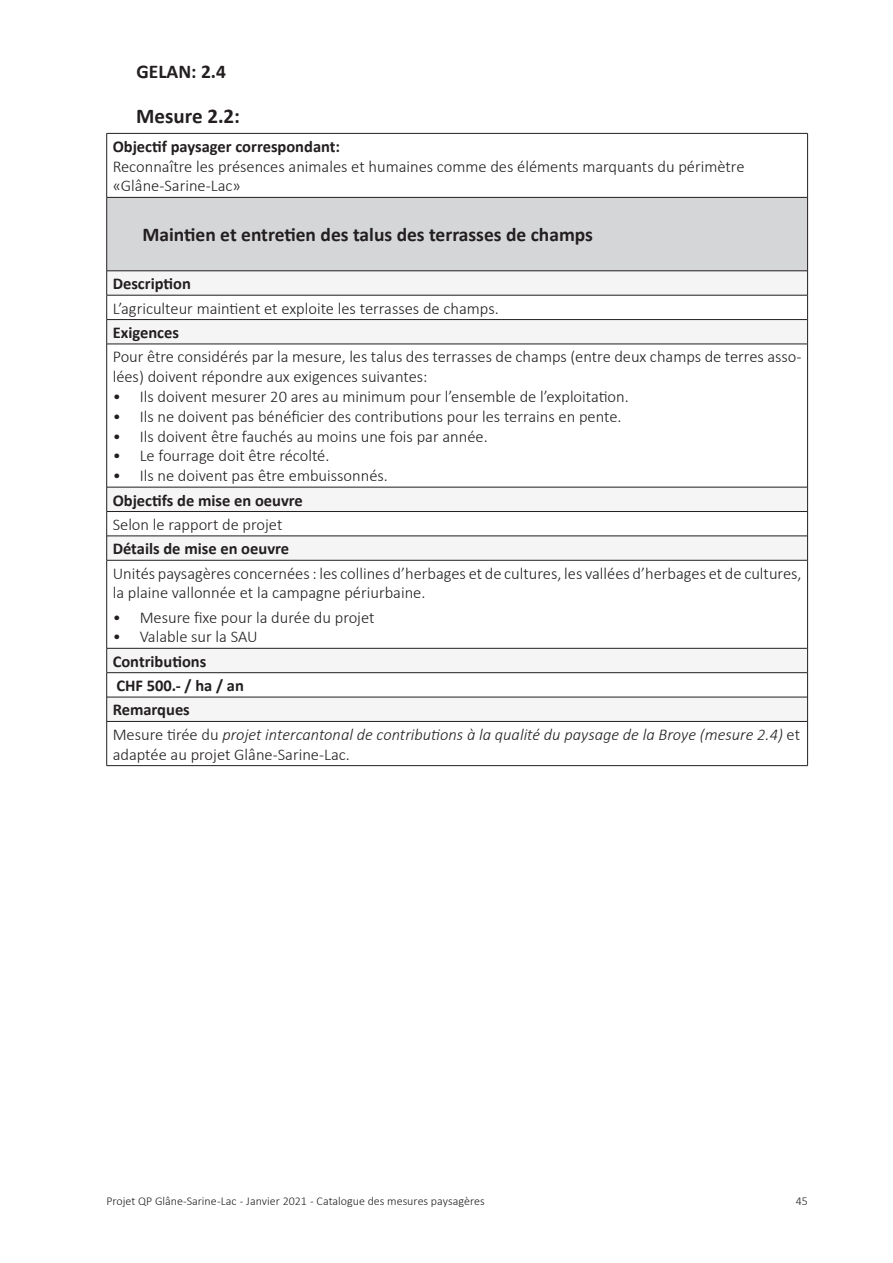
<style>
.page{position:relative;width:893px;height:1263px;background:#fff}
.page>*{position:absolute;margin:0;border:0;box-sizing:border-box;transform-origin:0 0}
.Mesure_Titre_numérot{font:700 21px "Calibri";color:#231f20}
.Mesure_Titre{font:700 19.5px "Calibri";color:#231f20}
.Mesure_Texte{font:700 19.5px "Calibri";color:#231f20}
.Mesure_Texte-2{font:300 16.5px/19.8px "Calibri";color:#231f20}
.Mesure_Sous_titre{font:italic 300 16.5px/19.8px "Calibri";color:#231f20}
.Mesure_Sous_titre-2{font:700 16.5px "Calibri";color:#231f20}
.Mesure_Texte-3{font:700 16.5px "Calibri";color:#231f20}
.Mesure_Sous_titre-3{font:300 16.5px "Calibri";color:#231f20}
.t1{font:300 12px "Calibri";color:#231f20}
.s1{font-style:normal}
</style>
<div class="page">
<div style="left:107px;top:197px;width:701px;height:74px;background:#d5d6d8"></div>
<div style="left:107px;top:271px;width:701px;height:24px;background:#f5f5f6"></div>
<svg style="left:107px;top:320px;width:700px;height:401px"></svg>
<hr style="left:107px;top:295px;width:701px;height:1px;background:#231f20">
<hr style="left:107px;top:270px;width:700px;height:1px;background:#231f20">
<hr style="left:107px;top:197px;width:700px;height:1px;background:#231f20">
<hr style="left:107px;top:319px;width:700px;height:1px;background:#231f20">
<hr style="left:107px;top:344px;width:701px;height:1px;background:#231f20">
<hr style="left:107px;top:487px;width:700px;height:1px;background:#231f20">
<hr style="left:107px;top:511px;width:701px;height:1px;background:#231f20">
<hr style="left:107px;top:535px;width:700px;height:1px;background:#231f20">
<hr style="left:107px;top:560px;width:701px;height:1px;background:#231f20">
<hr style="left:107px;top:648px;width:700px;height:1px;background:#231f20">
<hr style="left:107px;top:672px;width:701px;height:1px;background:#231f20">
<hr style="left:107px;top:697px;width:700px;height:1px;background:#231f20">
<hr style="left:107px;top:721px;width:701px;height:1px;background:#231f20">
<hr style="left:107px;top:133px;width:701px;height:1px;background:#231f20">
<hr style="left:106px;top:134px;width:1px;height:63px;background:#231f20">
<hr style="left:807px;top:134px;width:1px;height:63px;background:#231f20">
<hr style="left:106px;top:197px;width:1px;height:74px;background:#231f20">
<hr style="left:807px;top:197px;width:1px;height:74px;background:#231f20">
<svg style="left:106px;top:271px;width:1px;height:73px"></svg>
<svg style="left:807px;top:271px;width:1px;height:73px"></svg>
<hr style="left:106px;top:344px;width:1px;height:143px;background:#231f20">
<hr style="left:807px;top:344px;width:1px;height:143px;background:#231f20">
<svg style="left:106px;top:487px;width:1px;height:73px"></svg>
<svg style="left:807px;top:487px;width:1px;height:73px"></svg>
<hr style="left:106px;top:560px;width:1px;height:88px;background:#231f20">
<hr style="left:807px;top:560px;width:1px;height:88px;background:#231f20">
<svg style="left:106px;top:648px;width:1px;height:73px"></svg>
<svg style="left:807px;top:648px;width:1px;height:73px"></svg>
<hr style="left:106px;top:722px;width:1px;height:43px;background:#231f20">
<hr style="left:807px;top:722px;width:1px;height:43px;background:#231f20">
<hr style="left:107px;top:765px;width:701px;height:1px;background:#231f20">
<p class="Mesure_Texte" style="left:136px;top:59px;width:91px">GELAN: 2.4</p>
<p class="Mesure_Titre_numérot" style="left:136px;top:103px;width:105px">Mesure 2.2:</p>
<p class="Mesure_Texte-3" style="left:113px;top:136px;width:229px">Objectif paysager correspondant:</p>
<p class="Mesure_Texte-2" style="left:113px;top:156px;width:633px">Reconnaître les présences animales et humaines comme des éléments marquants du périmètre «Glâne-Sarine-Lac»</p>
<p class="Mesure_Titre" style="left:142px;top:222px;width:452px">Maintien et entretien des talus des terrasses de champs</p>
<p class="Mesure_Sous_titre-2" style="left:113px;top:273px;width:80px">Description</p>
<p class="Mesure_Texte-2" style="left:113px;top:298px;width:388px">L’agriculteur maintient et exploite les terrasses de champs.</p>
<p class="Mesure_Sous_titre-2" style="left:113px;top:322px;width:68px">Exigences</p>
<p class="Mesure_Texte-2" style="left:113px;top:347px;width:690px">Pour être considérés par la mesure, les talus des terrasses de champs (entre deux champs de terres asso&shy;lées) doivent répondre aux exigences suivantes:</p>
<p class="Mesure_Texte-2" style="left:113px;top:386px;width:518px">• Ils doivent mesurer 20 ares au minimum pour l’ensemble de l’exploitation.</p>
<p class="Mesure_Texte-2" style="left:113px;top:406px;width:510px">• Ils ne doivent pas bénéficier des contributions pour les terrains en pente.</p>
<p class="Mesure_Texte-2" style="left:113px;top:426px;width:377px">• Ils doivent être fauchés au moins une fois par année.</p>
<p class="Mesure_Texte-2" style="left:113px;top:446px;width:218px">• Le fourrage doit être récolté.</p>
<p class="Mesure_Texte-2" style="left:113px;top:466px;width:277px">• Ils ne doivent pas être embuissonnés.</p>
<p class="Mesure_Sous_titre-2" style="left:113px;top:489px;width:192px">Objectifs de mise en oeuvre</p>
<p class="Mesure_Sous_titre-3" style="left:113px;top:514px;width:171px">Selon le rapport de projet</p>
<p class="Mesure_Sous_titre-2" style="left:113px;top:538px;width:178px">Détails de mise en oeuvre</p>
<p class="Mesure_Texte-2" style="left:113px;top:563px;width:690px">Unités paysagères concernées : les collines d’herbages et de cultures, les vallées d’herbages et de cultures, la plaine vallonnée et la campagne périurbaine.</p>
<p class="Mesure_Texte-2" style="left:113px;top:607px;width:263px">• Mesure fixe pour la durée du projet</p>
<p class="Mesure_Texte-2" style="left:113px;top:627px;width:146px">• Valable sur la SAU</p>
<p class="Mesure_Sous_titre-2" style="left:113px;top:651px;width:95px">Contributions</p>
<p class="Mesure_Sous_titre-2" style="left:116px;top:675px;width:129px">CHF 500.- / ha / an</p>
<p class="Mesure_Sous_titre-2" style="left:113px;top:699px;width:79px">Remarques</p>
<p class="Mesure_Sous_titre" style="left:113px;top:724px;width:689px"><span class="s1">Mesure tirée du</span> projet intercantonal de contributions à la qualité du paysage de la Broye (mesure 2.4) <span class="s1">et adaptée au projet Glâne-Sarine-Lac.</span></p>
<p class="t1" style="left:106px;top:1194px;width:380px">Projet QP Glâne-Sarine -Lac - Janvier 2021 - Catalogue des mesures paysagères</p>
<p class="t1" style="left:796px;top:1194px;width:14px">45</p>
</div>
